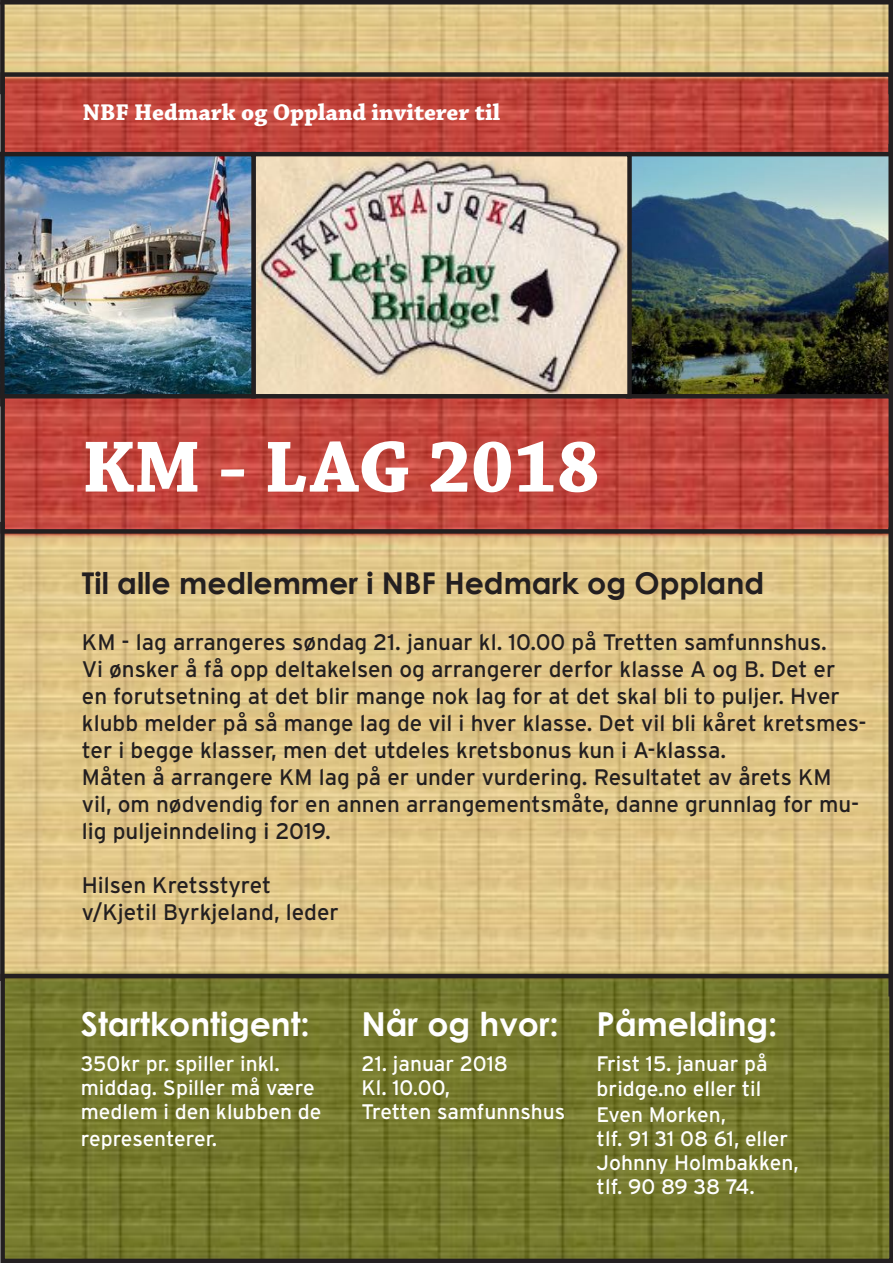
<style>
.page{position:relative;width:893px;height:1263px;background:#fff}
.page>*{position:absolute;margin:0;border:0;box-sizing:border-box;transform-origin:0 0}
.t1{font:700 76.5px "Chaparral Pro";color:#fff}
.t2{font:700 33px "Century Gothic";color:#fff}
.t3{font:700 30px "Century Gothic";color:#231f20}
.t4{font:700 24px "Chaparral Pro";color:#fff}
.t5{font:22.5px/27px "Interstate";color:#231f20}
.t6{font:21px/24.6px "Interstate";color:#fff}
</style>
<div class="page">
<img style="left:5px;top:5px;width:883px;height:1253px">
<div style="left:0;top:72px;width:893px;height:462px;border:4px solid #231f20"></div>
<img style="left:256px;top:157px;width:370px;height:236px">
<img style="left:626px;top:152px;width:262px;height:246px">
<div style="left:251px;top:152px;width:381px;height:246px;border:4px solid #231f20"></div>
<div style="left:888px;top:527px;width:5px;height:469px;background:#231f20"></div>
<div style="left:0;top:0;width:893px;height:5px;background:#231f20"></div>
<div style="left:888px;top:2px;width:5px;height:92px;background:#231f20"></div>
<div style="left:0;top:974px;width:893px;height:289px;border:4px solid #231f20"></div>
<div style="left:0;top:522px;width:5px;height:459px;background:#231f20"></div>
<div style="left:0;top:2px;width:5px;height:92px;background:#231f20"></div>
<img style="left:5px;top:152px;width:251px;height:246px">
<div style="left:0;top:152px;width:5px;height:254px;background:#231f20"></div>
<div style="left:888px;top:144px;width:5px;height:254px;background:#231f20"></div>
<p class="t4" style="left:83px;top:99px;width:419px">NBF Hedmark og Oppland inviterer til</p>
<h1 class="t1" style="left:82px;top:422px;width:519px">KM - LAG 2018</h1>
<h3 class="t3" style="left:82px;top:564px;width:684px">Til alle medlemmer i NBF Hedmark og Oppland</h3>
<p class="t5" style="left:82px;top:628px;width:786px">KM - lag arrangeres søndag 21. januar kl. 10.00 på Tretten samfunnshus.<br>Vi ønsker å få opp deltakelsen og arrangerer derfor klasse A og B. Det er<br>en forutsetning at det blir mange nok lag for at det skal bli to puljer. Hver klubb melder på så mange lag de vil i hver klasse. Det vil bli kåret kretsmes&shy;ter i begge klasser, men det utdeles kretsbonus kun i A-klassa.<br>Måten å arrangere KM lag på er under vurdering. Resultatet av årets KM vil, om nødvendig for en annen arrangementsmåte, danne grunnlag for mu&shy;lig puljeinndeling i 2019.</p>
<p class="t5" style="left:82px;top:871px;width:258px">Hilsen Kretsstyret v/Kjetil Byrkjeland, leder</p>
<h2 class="t2" style="left:81px;top:1003px;width:231px">Startkontigent:</h2>
<p class="t6" style="left:81px;top:1051px;width:242px;line-height:24px">350kr pr. spiller inkl. middag. Spiller må være medlem i den klubben de</p>
<p class="t6" style="left:81px;top:1126px;width:138px">representerer.</p>
<h2 class="t2" style="left:361px;top:1003px;width:199px">Når og hvor:</h2>
<p class="t6" style="left:361px;top:1051px;width:205px;line-height:24px">21. januar 2018<br>Kl. 10.00,<br>Tretten samfunnshus</p>
<h2 class="t2" style="left:597px;top:1003px;width:182px">Påmelding:</h2>
<p class="t6" style="left:597px;top:1051px;width:204px">Frist 15. januar på bridge.no eller til<br>Even Morken,<br>tlf. 91 31 08 61, eller<br>Johnny Holmbakken, tlf. 90 89 38 74.</p>
</div>
